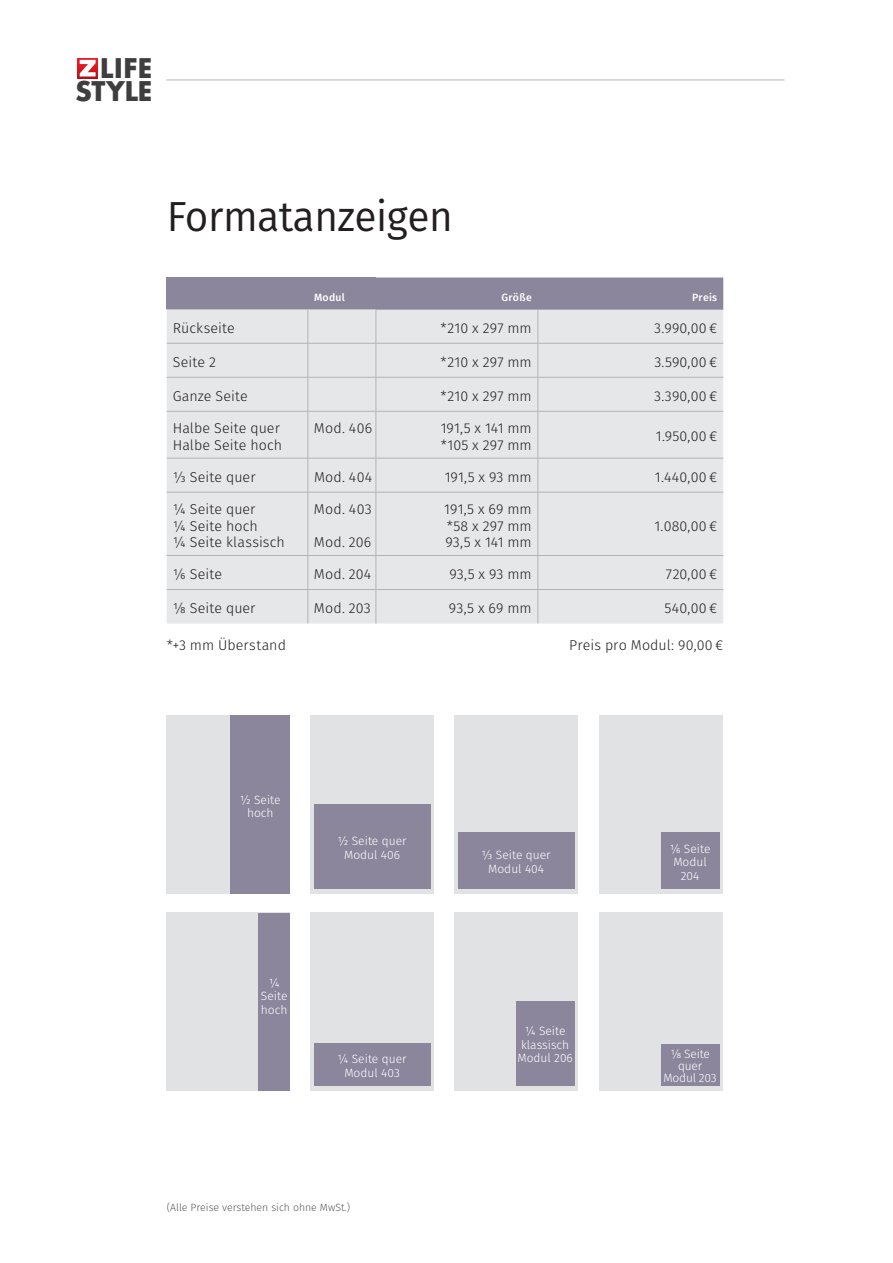
<style>
.page{position:relative;width:893px;height:1263px;background:#fff}
.page>*{position:absolute;margin:0;border:0;box-sizing:border-box;transform-origin:0 0}
.Head_34_Regular{font:42px "Fira Sans";letter-spacing:-.01em;color:#231f20}
.t1{font:700 26.4px/22.8px "Futura";color:#3e3e3f;text-align:right}
.t2{font:300 14.25px/16.5px "Fira Sans";letter-spacing:.01em;color:#231f20}
.Modul{font:300 12px/13.5px "Fira Sans";color:#fff;text-align:center}
.Modul-2{font:300 12px/12px "Fira Sans";letter-spacing:-.02em;color:#fff;text-align:center}
.Modul-3{font:300 10.5px "Fira Sans";color:#57585a}
.Text_7{font:500 10.5px "Fira Sans";letter-spacing:.03em;color:#fff}
</style>
<div class="page">
<hr style="left:167px;top:80px;width:617px;height:1px;background:#b2b3b7">
<div style="left:78px;top:58px;width:20px;height:20px;background:linear-gradient(to bottom,#f51e25,#bd1119)"></div>
<svg style="left:80px;top:60px;width:16px;height:17px"></svg>
<div style="left:167px;top:310px;width:141px;height:313px;background:#e6e7e9"></div>
<div style="left:309px;top:310px;width:414px;height:313px;background:#e6e7e9"></div>
<hr style="left:167px;top:555px;width:141px;height:1px;background:#b2b3b7">
<hr style="left:308px;top:555px;width:68px;height:1px;background:#b2b3b7">
<hr style="left:376px;top:555px;width:162px;height:1px;background:#b2b3b7">
<hr style="left:538px;top:555px;width:185px;height:1px;background:#b2b3b7">
<hr style="left:167px;top:589px;width:141px;height:1px;background:#b2b3b7">
<hr style="left:308px;top:589px;width:68px;height:1px;background:#b2b3b7">
<hr style="left:376px;top:589px;width:162px;height:1px;background:#b2b3b7">
<hr style="left:538px;top:589px;width:185px;height:1px;background:#b2b3b7">
<hr style="left:167px;top:309px;width:141px;height:1px;background:#b2b3b7">
<hr style="left:308px;top:309px;width:68px;height:1px;background:#b2b3b7">
<hr style="left:308px;top:309px;width:1px;height:34px;background:#b2b3b7">
<hr style="left:376px;top:309px;width:162px;height:1px;background:#b2b3b7">
<hr style="left:376px;top:309px;width:1px;height:34px;background:#b2b3b7">
<hr style="left:538px;top:309px;width:185px;height:1px;background:#b2b3b7">
<hr style="left:538px;top:309px;width:1px;height:34px;background:#b2b3b7">
<hr style="left:167px;top:343px;width:141px;height:1px;background:#b2b3b7">
<hr style="left:308px;top:343px;width:68px;height:1px;background:#b2b3b7">
<hr style="left:308px;top:343px;width:1px;height:34px;background:#b2b3b7">
<hr style="left:376px;top:343px;width:162px;height:1px;background:#b2b3b7">
<hr style="left:376px;top:343px;width:1px;height:34px;background:#b2b3b7">
<hr style="left:538px;top:343px;width:185px;height:1px;background:#b2b3b7">
<hr style="left:538px;top:343px;width:1px;height:34px;background:#b2b3b7">
<hr style="left:167px;top:377px;width:141px;height:1px;background:#b2b3b7">
<hr style="left:308px;top:377px;width:68px;height:1px;background:#b2b3b7">
<hr style="left:308px;top:377px;width:1px;height:34px;background:#b2b3b7">
<hr style="left:376px;top:377px;width:162px;height:1px;background:#b2b3b7">
<hr style="left:376px;top:377px;width:1px;height:34px;background:#b2b3b7">
<hr style="left:538px;top:377px;width:185px;height:1px;background:#b2b3b7">
<hr style="left:538px;top:377px;width:1px;height:34px;background:#b2b3b7">
<hr style="left:167px;top:411px;width:141px;height:1px;background:#b2b3b7">
<hr style="left:308px;top:411px;width:68px;height:1px;background:#b2b3b7">
<hr style="left:308px;top:411px;width:1px;height:47px;background:#b2b3b7">
<hr style="left:376px;top:411px;width:162px;height:1px;background:#b2b3b7">
<hr style="left:376px;top:411px;width:1px;height:47px;background:#b2b3b7">
<hr style="left:538px;top:411px;width:185px;height:1px;background:#b2b3b7">
<hr style="left:538px;top:411px;width:1px;height:47px;background:#b2b3b7">
<hr style="left:167px;top:458px;width:141px;height:1px;background:#b2b3b7">
<hr style="left:308px;top:458px;width:68px;height:1px;background:#b2b3b7">
<hr style="left:308px;top:458px;width:1px;height:34px;background:#b2b3b7">
<hr style="left:376px;top:458px;width:162px;height:1px;background:#b2b3b7">
<hr style="left:376px;top:458px;width:1px;height:34px;background:#b2b3b7">
<hr style="left:538px;top:458px;width:185px;height:1px;background:#b2b3b7">
<hr style="left:538px;top:458px;width:1px;height:34px;background:#b2b3b7">
<hr style="left:167px;top:492px;width:141px;height:1px;background:#b2b3b7">
<hr style="left:308px;top:492px;width:68px;height:1px;background:#b2b3b7">
<hr style="left:308px;top:492px;width:1px;height:63px;background:#b2b3b7">
<hr style="left:308px;top:556px;width:1px;height:33px;background:#b2b3b7">
<hr style="left:308px;top:590px;width:1px;height:33px;background:#b2b3b7">
<hr style="left:376px;top:492px;width:162px;height:1px;background:#b2b3b7">
<hr style="left:376px;top:492px;width:1px;height:63px;background:#b2b3b7">
<hr style="left:376px;top:556px;width:1px;height:33px;background:#b2b3b7">
<hr style="left:376px;top:590px;width:1px;height:33px;background:#b2b3b7">
<hr style="left:538px;top:492px;width:185px;height:1px;background:#b2b3b7">
<hr style="left:538px;top:492px;width:1px;height:63px;background:#b2b3b7">
<hr style="left:538px;top:556px;width:1px;height:33px;background:#b2b3b7">
<hr style="left:538px;top:590px;width:1px;height:33px;background:#b2b3b7">
<div style="left:167px;top:277px;width:209px;height:32px;background:#8b869c"></div>
<div style="left:376px;top:277px;width:347px;height:32px;background:#8b869c"></div>
<div style="left:167px;top:715px;width:123px;height:178px;background:#e1e2e4"></div>
<div style="left:231px;top:715px;width:59px;height:179px;background:#8b869c"></div>
<div style="left:167px;top:912px;width:123px;height:178px;background:#e1e2e4"></div>
<div style="left:259px;top:913px;width:31px;height:177px;background:#8b869c"></div>
<div style="left:311px;top:715px;width:123px;height:178px;background:#e1e2e4"></div>
<div style="left:314px;top:804px;width:116px;height:84px;background:#8b869c"></div>
<div style="left:311px;top:912px;width:123px;height:178px;background:#e1e2e4"></div>
<div style="left:314px;top:1043px;width:116px;height:42px;background:#8b869c"></div>
<div style="left:455px;top:715px;width:123px;height:178px;background:#e1e2e4"></div>
<div style="left:458px;top:832px;width:116px;height:56px;background:#8b869c"></div>
<div style="left:600px;top:715px;width:123px;height:178px;background:#e1e2e4"></div>
<div style="left:455px;top:912px;width:123px;height:178px;background:#e1e2e4"></div>
<div style="left:516px;top:1001px;width:58px;height:84px;background:#8b869c"></div>
<div style="left:600px;top:912px;width:123px;height:178px;background:#e1e2e4"></div>
<div style="left:661px;top:832px;width:58px;height:56px;background:#8b869c"></div>
<div style="left:661px;top:1044px;width:58px;height:41px;background:#8b869c"></div>
<h2 class="t1" style="left:75px;top:57px;width:79px">LIFE<br>STYLE</h2>
<p class="Head_34_Regular" style="left:167px;top:185px;width:288px">Formatanzeigen</p>
<p class="Text_7" style="left:314px;top:289px;width:32px">Modul</p>
<p class="Text_7" style="left:501px;top:289px;width:32px">Größe</p>
<p class="Text_7" style="left:692px;top:289px;width:27px">Preis</p>
<p class="t2" style="left:173px;top:320px;width:64px">Rückseite</p>
<p class="t2" style="left:441px;top:320px;width:93px">*210 x 297 mm</p>
<p class="t2" style="left:654px;top:320px;width:64px">3.990,00 €</p>
<p class="t2" style="left:173px;top:354px;width:45px">Seite 2</p>
<p class="t2" style="left:441px;top:354px;width:93px">*210 x 297 mm</p>
<p class="t2" style="left:654px;top:354px;width:64px">3.590,00 €</p>
<p class="t2" style="left:173px;top:388px;width:77px">Ganze Seite</p>
<p class="t2" style="left:441px;top:388px;width:93px">*210 x 297 mm</p>
<p class="t2" style="left:654px;top:388px;width:64px">3.390,00 €</p>
<p class="t2" style="left:173px;top:420px;width:111px">Halbe Seite quer<br>Halbe Seite hoch</p>
<p class="t2" style="left:314px;top:420px;width:60px">Mod. 406</p>
<p class="t2" style="left:441px;top:420px;width:93px">191,5 x 141 mm *105 x 297 mm</p>
<p class="t2" style="left:656px;top:428px;width:63px">1.950,00 €</p>
<p class="t2" style="left:173px;top:468px;width:84px">⅓ Seite quer</p>
<p class="t2" style="left:314px;top:468px;width:60px">Mod. 404</p>
<p class="t2" style="left:445px;top:468px;width:89px">191,5 x 93 mm</p>
<p class="t2" style="left:655px;top:468px;width:64px">1.440,00 €</p>
<p class="t2" style="left:173px;top:501px;width:114px">¼ Seite quer<br>¼ Seite hoch<br>¼ Seite klassisch</p>
<p class="t2" style="left:314px;top:501px;width:59px">Mod. 403</p>
<p class="t2" style="left:444px;top:501px;width:89px;text-align:justify">191,5 x 69 mm *58 x 297 mm 93,5 x 141 mm</p>
<p class="t2" style="left:655px;top:517px;width:64px">1.080,00 €</p>
<p class="t2" style="left:314px;top:534px;width:59px">Mod. 206</p>
<p class="t2" style="left:173px;top:566px;width:51px">⅙ Seite</p>
<p class="t2" style="left:314px;top:566px;width:59px">Mod. 204</p>
<p class="t2" style="left:449px;top:566px;width:84px">93,5 x 93 mm</p>
<p class="t2" style="left:666px;top:566px;width:53px">720,00 €</p>
<p class="t2" style="left:173px;top:600px;width:84px">⅛ Seite quer</p>
<p class="t2" style="left:314px;top:600px;width:58px">Mod. 203</p>
<p class="t2" style="left:449px;top:600px;width:84px">93,5 x 69 mm</p>
<p class="t2" style="left:664px;top:600px;width:54px">540,00 €</p>
<p class="t2" style="left:167px;top:636px;width:121px">*+3 mm Überstand</p>
<p class="t2" style="left:569px;top:636px;width:155px">Preis pro Modul: 90,00 €</p>
<p class="Modul" style="left:240px;top:792px;width:42px">½ Seite</p>
<p class="Modul" style="left:247px;top:806px;width:28px">hoch</p>
<p class="Modul" style="left:269px;top:976px;width:12px">¼</p>
<p class="Modul" style="left:261px;top:989px;width:28px">Seite</p>
<p class="Modul" style="left:261px;top:1003px;width:28px">hoch</p>
<p class="Modul" style="left:338px;top:834px;width:71px">½ Seite quer</p>
<p class="Modul" style="left:344px;top:848px;width:57px">Modul 406</p>
<p class="Modul" style="left:338px;top:1052px;width:71px">¼ Seite quer</p>
<p class="Modul" style="left:344px;top:1066px;width:57px">Modul 403</p>
<p class="Modul-3" style="left:167px;top:1200px;width:185px">(Alle Preise verstehen sich ohne MwSt.)</p>
<p class="Modul" style="left:482px;top:848px;width:71px">⅓ Seite quer</p>
<p class="Modul" style="left:488px;top:862px;width:57px">Modul 404</p>
<p class="Modul" style="left:521px;top:1024px;width:50px">¼ Seite klassisch</p>
<p class="Modul" style="left:517px;top:1051px;width:57px">Modul 206</p>
<p class="Modul" style="left:670px;top:841px;width:42px">⅙ Seite<br>Modul<br>204</p>
<p class="Modul-2" style="left:664px;top:1048px;width:55px">⅛ Seite quer<br>Modul 203</p>
</div>
